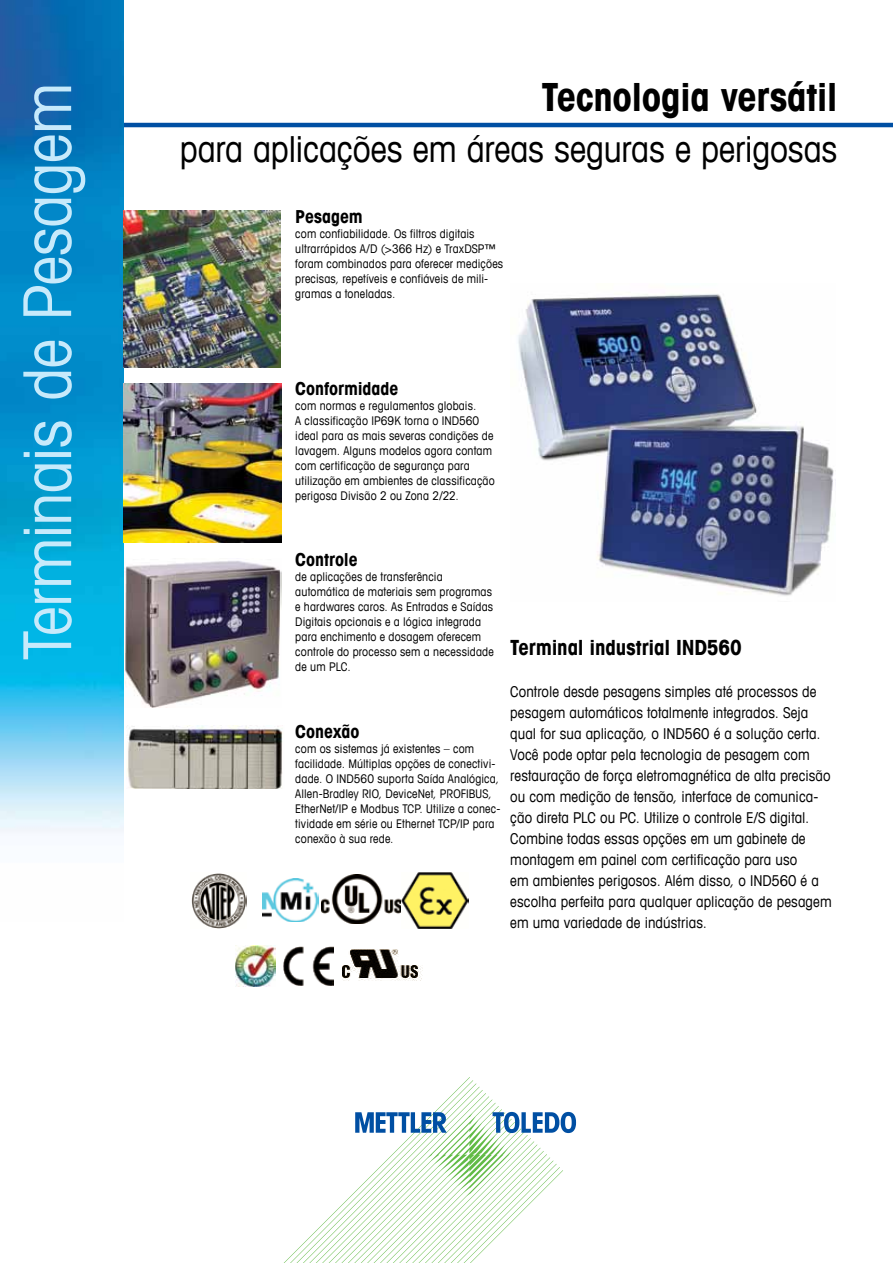
<style>
.page{position:relative;width:893px;height:1263px;background:#fff}
.page>*{position:absolute;margin:0;border:0;box-sizing:border-box;transform-origin:0 0}
.t1{font:condensed 66px "Avant Garde Com";letter-spacing:-.01em;color:#c7eafb}
.t2{font:700 condensed 39px "Avant Garde Com";letter-spacing:-.01em;color:#000}
.t3{font:condensed 36px "Avant Garde Com";letter-spacing:-.005em;color:#000}
.t4{font:700 condensed 21px "Avant Garde Com";letter-spacing:-.01em;color:#000}
.t5{font:700 condensed 18px "Avant Garde Com";letter-spacing:-.005em;color:#000}
.t6{font:condensed 15px/21px "Avant Garde Com";letter-spacing:.005em;color:#000}
.t7{font:condensed 12px/15px "Avant Garde Com";letter-spacing:.015em;color:#000}
</style>
<div class="page">
<svg style="left:284px;top:1077px;width:292px;height:186px"></svg>
<hr style="left:98px;top:123px;width:795px;height:4px;background:#004fa3">
<img style="left:0;top:0;width:123px;height:833px">
<img style="left:123px;top:210px;width:157px;height:157px">
<img style="left:123px;top:383px;width:159px;height:159px">
<img style="left:125px;top:560px;width:157px;height:148px">
<img style="left:127px;top:726px;width:156px;height:62px">
<img style="left:518px;top:294px;width:316px;height:302px">
<img style="left:263px;top:878px;width:56px;height:43px">
<img style="left:191px;top:873px;width:56px;height:55px">
<img style="left:322px;top:875px;width:79px;height:48px">
<img style="left:402px;top:872px;width:67px;height:56px">
<img style="left:284px;top:946px;width:50px;height:40px">
<img style="left:235px;top:946px;width:40px;height:40px">
<img style="left:342px;top:949px;width:81px;height:32px">
<h1 class="t1" style="left:7px;top:660px;width:579px;rotate:-90deg">Terminais de Pesagem</h1>
<h2 class="t2" style="left:542px;top:72px;width:298px">Tecnologia versátil</h2>
<h3 class="t3" style="left:180px;top:127px;width:659px">para aplicações em áreas seguras e perigosas</h3>
<h3 class="t5" style="left:295px;top:205px;width:69px">Pesagem</h3>
<p class="t7" style="left:295px;top:226px;width:209px">com confiabilidade. Os filtros digitais ultrarrápidos A/D (&gt;366 Hz) e TraxDSP™ foram combinados para oferecer medições precisas, repetíveis e confiáveis de mili&shy;gramas a toneladas.</p>
<h3 class="t5" style="left:295px;top:377px;width:105px">Conformidade</h3>
<p class="t7" style="left:295px;top:398px;width:201px">com normas e regulamentos globais.<br>A classificação IP69K torna o IND560 ideal para as mais severas condições de lavagem. Alguns modelos agora contam com certificação de segurança para utilização em ambientes de classificação perigosa Divisão 2 ou Zona 2/22.</p>
<h3 class="t5" style="left:295px;top:548px;width:64px">Controle</h3>
<p class="t7" style="left:295px;top:569px;width:200px">de aplicações de transferência automática de materiais sem programas e hardwares caros. As Entradas e Saídas Digitais opcionais e a lógica integrada para enchimento e dosagem oferecem controle do processo sem a necessidade de um PLC.</p>
<h3 class="t5" style="left:295px;top:720px;width:66px">Conexão</h3>
<p class="t7" style="left:295px;top:741px;width:207px">com os sistemas já existentes – com facilidade. Múltiplas opções de conectivi&shy;dade. O IND560 suporta Saída Analógica, Allen-Bradley RIO, DeviceNet, PROFIBUS, EtherNet/IP e Modbus TCP. Utilize a conec&shy;tividade em série ou Ethernet TCP/IP para conexão à sua rede.</p>
<h3 class="t4" style="left:510px;top:633px;width:233px">Terminal industrial IND560</h3>
<p class="t6" style="left:510px;top:680px;width:323px">Controle desde pesagens simples até processos de pesagem automáticos totalmente integrados. Seja qual for sua aplicação, o IND560 é a solução certa.<br>Você pode optar pela tecnologia de pesagem com restauração de força eletromagnética de alta precisão ou com medição de tensão, interface de comunica&shy;ção direta PLC ou PC. Utilize o controle E/S digital.<br>Combine todas essas opções em um gabinete de montagem em painel com certificação para uso<br>em ambientes perigosos. Além disso, o IND560 é a escolha perfeita para qualquer aplicação de pesagem em uma variedade de indústrias.</p>
</div>
